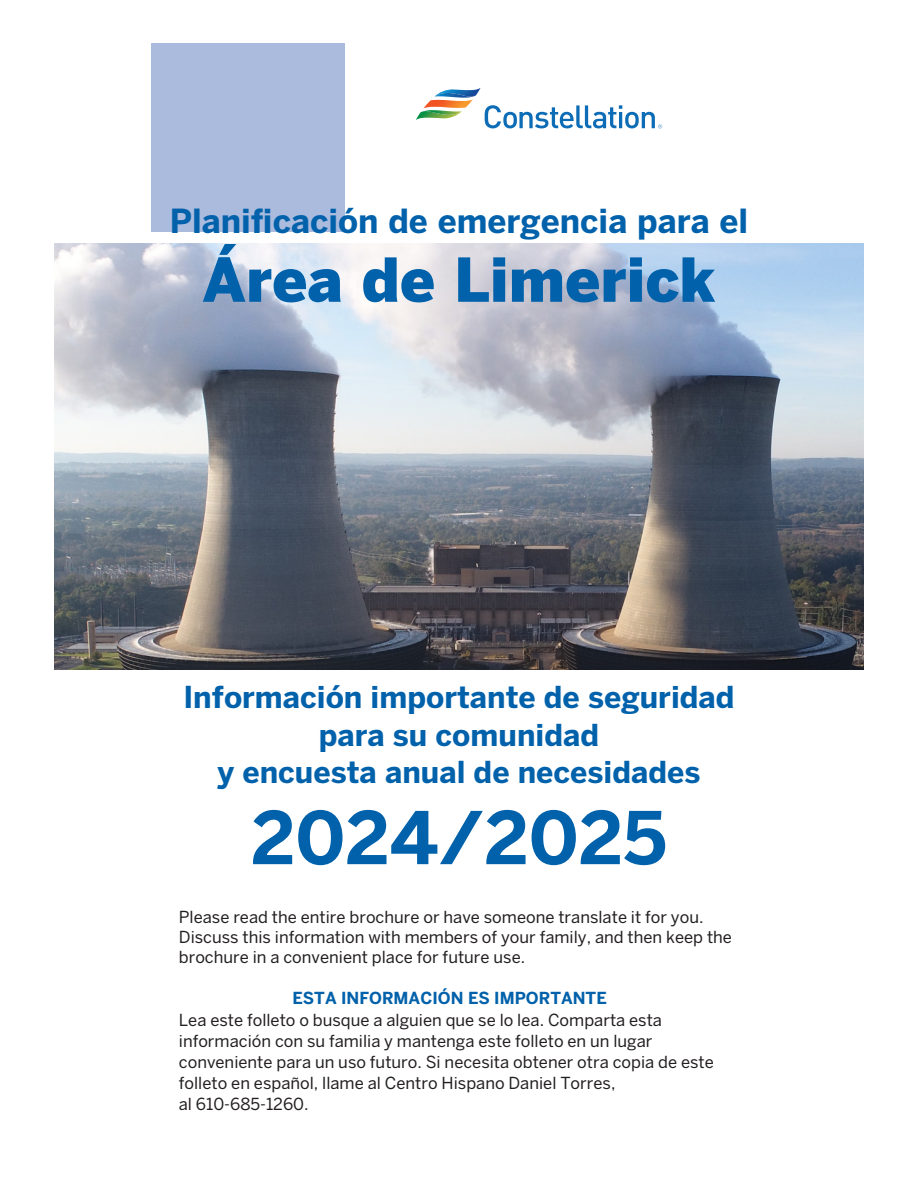
<style>
.page{position:relative;width:918px;height:1188px;background:#fff}
.page>*{position:absolute;margin:0;border:0;box-sizing:border-box;transform-origin:0 0}
.t1{font:700 72px "Benton Sans";color:#0161aa}
.t2{font:900 60px "Benton Sans";color:#0161aa}
.t3{font:700 33px "Benton Sans";color:#0161aa}
.t4{font:700 30px/37.5px "Benton Sans";color:#0161aa;text-align:center}
.t5{font:16.5px/21px "Benton Sans";color:#231f20}
.t6{font:700 16.5px "Benton Sans";color:#0161aa}
</style>
<div class="page">
<img style="left:54px;top:243px;width:810px;height:427px">
<div style="left:151px;top:44px;width:194px;height:188px;background:#aabbde"></div>
<svg style="left:416px;top:88px;width:246px;height:40px"></svg>
<h3 class="t3" style="left:170px;top:200px;width:580px">Planificación de emergencia para el</h3>
<h2 class="t2" style="left:202px;top:244px;width:515px">Área de Limerick</h2>
<h3 class="t4" style="left:183px;top:679px;width:553px">Información importante de seguridad para su comunidad<br>y encuesta anual de necesidades</h3>
<h1 class="t1" style="left:251px;top:793px;width:417px">2024/2025</h1>
<p class="t5" style="left:179px;top:907px;width:555px;line-height:19.8px">Please read the entire brochure or have someone translate it for you.<br>Discuss this information with members of your family, and then keep the brochure in a convenient place for future use.</p>
<p class="t6" style="left:292px;top:987px;width:316px">ESTA INFORMACIÓN ES IMPORTANTE</p>
<p class="t5" style="left:179px;top:1010px;width:537px">Lea este folleto o busque a alguien que se lo lea. Comparta esta información con su familia y mantenga este folleto en un lugar conveniente para un uso futuro. Si necesita obtener otra copia de este folleto en español, llame al Centro Hispano Daniel Torres,<br>al 610-685-1260.</p>
</div>
